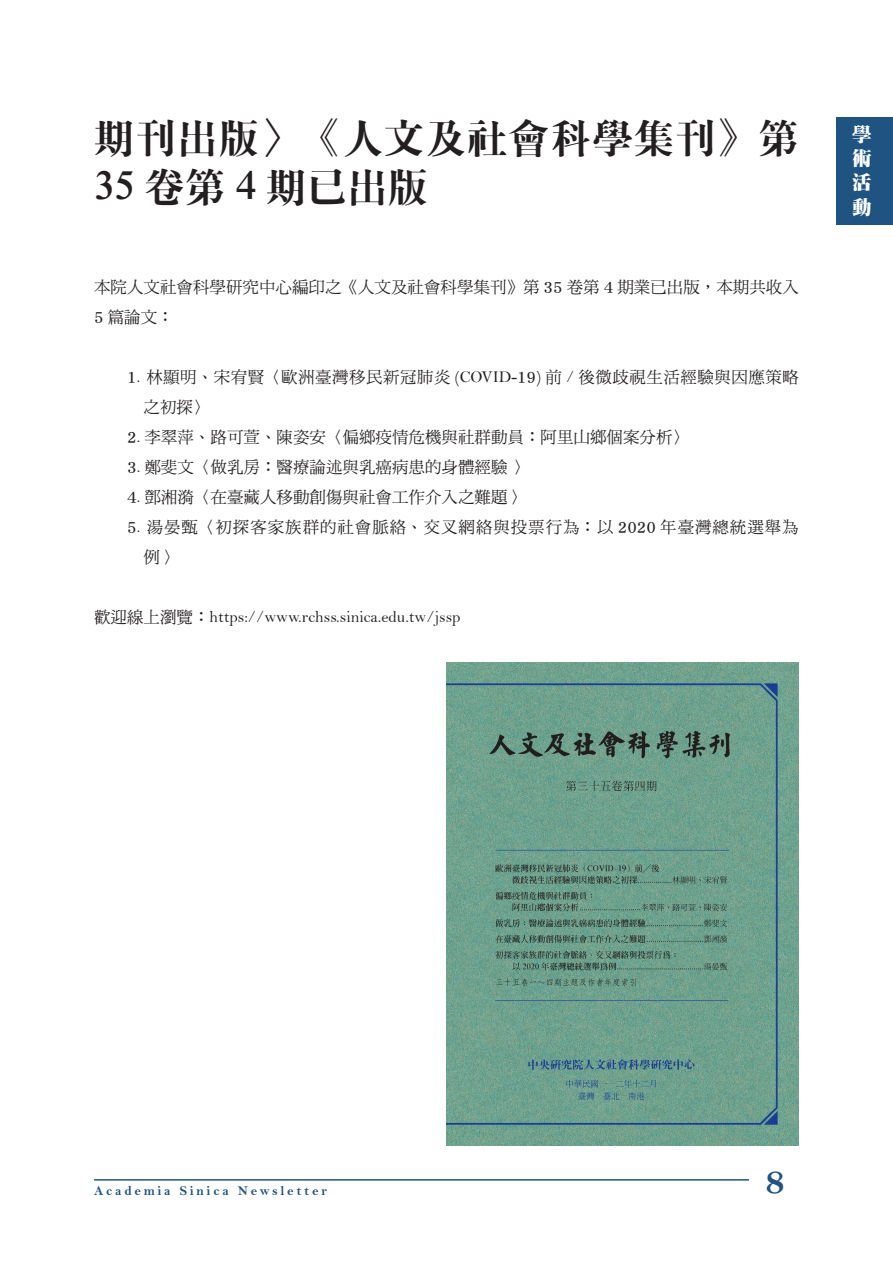
<style>
.page{position:relative;width:893px;height:1263px;background:#fff}
.page>*{position:absolute;margin:0;border:0;box-sizing:border-box;transform-origin:0 0}
.t1{font:40.5px/48.6px "DF Ming XB WIN BF";letter-spacing:.025em;color:#231f20}
.t2{font:40.5px "Bell MT Bold";color:#1f5382}
.t3{font:19.5px/24.3px "DF Ming W12 WIN BF";color:#fff;text-align:justify}
.t4{font:16.5px/30px "DF Ming Md HKP BF";color:#231f20}
.t5{font:16.5px/30px "DF Ming Md HKP BF";letter-spacing:.03em;color:#231f20}
.t6{font:16.5px "Bell";color:#231f20}
.t7{font:16.5px "DF Ming Md HKP BF";letter-spacing:.055em;color:#231f20}
.t8{font:13.5px "Bell MT Bold";letter-spacing:.2em;color:#1f5382}
.s1{font-family:"Bell"}
.s2{font-family:"DF Ming Md HKP BF"}
</style>
<div class="page">
<hr style="left:94px;top:1179px;width:655px;height:1px;background:#205381">
<div style="left:836px;top:117px;width:57px;height:108px;background:#1f5382"></div>
<img style="left:446px;top:663px;width:353px;height:482px">
<p class="t1" style="left:94px;top:113px;width:706px">期刊出版〉《人文及社會科學集刊》第<br>35 卷第 4 期已出版</p>
<p class="t4" style="left:94px;top:272px;width:706px">本院人文社會科學研究中心編印之《人文及社會科學集刊》第 35 卷第 4 期業已出版，本期共收入<br>5 篇論文：</p>
<p class="t5" style="left:94px;top:362px;width:706px;text-indent:33px">1<span class="s1">.</span> 林顯明、宋宥賢〈歐洲臺灣移民新冠肺炎 <span class="s1">(COVID-</span>19<span class="s1">)</span> 前 <span class="s1">/</span> 後微歧視生活經驗與因應策略　　　之初探〉</p>
<p class="t4" style="left:127px;top:422px;width:563px">2<span class="s1">.</span> 李翠萍、路可萱、陳姿安〈偏鄉疫情危機與社群動員：阿里山鄉個案分析〉</p>
<p class="t4" style="left:127px;top:452px;width:404px">3<span class="s1">.</span> 鄭斐文〈做乳房：醫療論述與乳癌病患的身體經驗 〉</p>
<p class="t4" style="left:127px;top:482px;width:401px">4<span class="s1">.</span> 鄧湘漪〈在臺藏人移動創傷與社會工作介入之難題〉</p>
<p class="t7" style="left:127px;top:519px;width:673px">5<span class="s1">.</span> 湯晏甄〈初探客家族群的社會脈絡、交叉網絡與投票行為：以 2020 年臺灣總統選舉為</p>
<p class="t6" style="left:94px;top:607px;width:368px"><span class="s2">歡迎線上瀏覽：</span>https://www.rchss.sinica.edu.tw/jssp</p>
<p class="t3" style="left:852px;top:122px;width:21px">學術活動</p>
<p class="t8" style="left:94px;top:1182px;width:234px">Academia Sinica Newsletter</p>
<h1 class="t2" style="left:765px;top:1155px;width:23px">8</h1>
</div>
